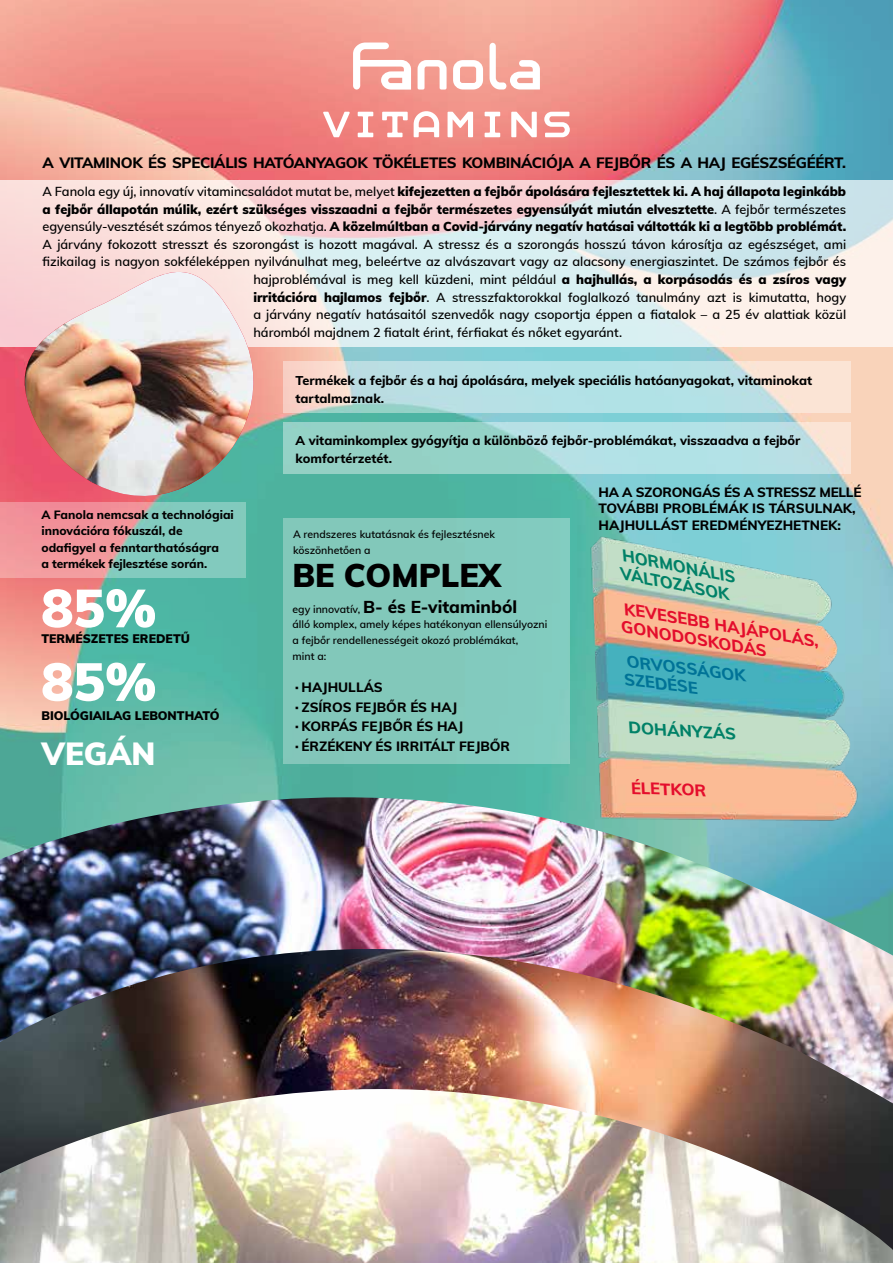
<style>
.page{position:relative;width:893px;height:1263px;background:#fff}
.page>*{position:absolute;margin:0;border:0;box-sizing:border-box;transform-origin:0 0}
.t1{font:900 52.95px "Muli";color:#fff}
.t2{font:900 32.25px "Muli";color:#000}
.t3{font:900 31.35px "Muli";color:#fff}
.t4{font:800 17.25px "Muli";color:#000}
.t5{font:italic 800 16.5px/17.7px "Muli";color:#e40d2c}
.t6{font:italic 800 16.5px/18px "Muli";color:#008167}
.t7{font:italic 800 16.5px/18px "Muli";color:#007397}
.t8{font:800 16.5px "Muli";color:#008167}
.t9{font:800 16.5px "Muli";color:#e40d2c}
.t10{font:800 15px "Muli";letter-spacing:-.02em;color:#000}
.t11{font:800 13.5px/19.5px "Muli";color:#000}
.t12{font:600 12.75px "Muli";color:#000}
.t13{font:900 12.75px "Muli";color:#000}
.t14{font:800 12.75px/17.5px "Muli";color:#000}
.t15{font:900 12.15px "Muli";color:#000}
.t16{font:800 12px/16.5px "Muli";color:#000}
.t17{font:600 10.5px/15.8px "Muli";color:#000}
.s1{font-weight:600}
.s2{font-weight:900}
.s3{font-weight:600;font-size:10.5px}
.s4{font-size:15px}
</style>
<div class="page">
<img style="left:0;top:0;width:893px;height:797px">
<img style="left:0;top:797px;width:893px;height:152px">
<img style="left:0;top:949px;width:893px;height:314px">
<img style="left:0;top:1089px;width:893px;height:161px">
<img style="left:505px;top:492px;width:384px;height:333px">
<svg style="left:353px;top:43px;width:58px;height:47px"></svg>
<svg style="left:453px;top:60px;width:30px;height:29px"></svg>
<svg style="left:490px;top:43px;width:50px;height:46px"></svg>
<svg style="left:418px;top:60px;width:29px;height:30px"></svg>
<svg style="left:323px;top:112px;width:27px;height:25px"></svg>
<svg style="left:358px;top:112px;width:15px;height:25px"></svg>
<svg style="left:485px;top:112px;width:15px;height:25px"></svg>
<svg style="left:382px;top:112px;width:26px;height:25px"></svg>
<svg style="left:414px;top:111px;width:25px;height:26px"></svg>
<svg style="left:448px;top:112px;width:25px;height:25px"></svg>
<svg style="left:511px;top:112px;width:26px;height:25px"></svg>
<svg style="left:544px;top:112px;width:26px;height:25px"></svg>
<svg style="left:0;top:181px;width:893px;height:166px;background:#e6e7e8"></svg>
<div style="left:283px;top:518px;width:287px;height:246px;background:#82c8ba"></div>
<svg style="left:0;top:502px;width:246px;height:75px;background:#baafac"></svg>
<svg style="left:283px;top:362px;width:567px;height:51px;background:#c6dfde"></svg>
<svg style="left:283px;top:422px;width:567px;height:51px;background:#a9dad6"></svg>
<svg style="left:8px;top:233px;width:262px;height:281px;background:#e1bcbb"></svg>
<img style="left:23px;top:272px;width:232px;height:225px">
<p class="t10" style="left:43px;top:153px;width:805px">A VITAMINOK ÉS SPECIÁLIS HATÓANYAGOK TÖKÉLETES KOMBINÁCIÓJA A FEJBŐR ÉS A HAJ EGÉSZSÉGÉÉRT.</p>
<p class="t13" style="left:43px;top:183px;width:805px"><span class="s1">A Fanola egy új, innovatív vitamincsaládot mutat be, melyet</span> kifejezetten a fejbőr ápolására fejlesztettek ki. A haj állapota leginkább</p>
<p class="t13" style="left:43px;top:201px;width:805px">a fejbőr állapotán múlik, ezért szükséges visszaadni a fejbőr természetes egyensúlyát miután elvesztette<span class="s1">. A fejbőr természetes</span></p>
<p class="t13" style="left:43px;top:219px;width:805px"><span class="s1">egyensúly-vesztését számos tényező okozhatja.</span> A közelmúltban a Covid-járvány negatív hatásai váltották ki a legtöbb problémát.</p>
<p class="t12" style="left:43px;top:236px;width:805px">A járvány fokozott stresszt és szorongást is hozott magával. A stressz és a szorongás hosszú távon károsítja az egészséget, ami</p>
<p class="t12" style="left:43px;top:254px;width:805px">fizikailag is nagyon sokféleképpen nyilvánulhat meg, beleértve az alvászavart vagy az alacsony energiaszintet. De számos fejbőr és</p>
<p class="t12" style="left:253px;top:271px;width:594px">hajproblémával is meg kell küzdeni, mint például <span class="s2">a hajhullás, a korpásodás és a zsíros vagy</span></p>
<p class="t12" style="left:253px;top:289px;width:594px"><span class="s2">irritációra hajlamos fejbőr</span>. A stresszfaktorokkal foglalkozó tanulmány azt is kimutatta, hogy</p>
<p class="t12" style="left:253px;top:306px;width:594px">a járvány negatív hatásaitól szenvedők nagy csoportja éppen a fiatalok – a 25 év alattiak közül</p>
<p class="t12" style="left:253px;top:324px;width:370px">háromból majdnem 2 fiatalt érint, férfiakat és nőket egyaránt.</p>
<p class="t16" style="left:41px;top:506px;width:194px">A Fanola nemcsak a technológiai innovációra fókuszál, de odafigyel a fenntarthatóságra<br>a termékek fejlesztése során.</p>
<h1 class="t1" style="left:41px;top:574px;width:117px">85%</h1>
<p class="t15" style="left:41px;top:631px;width:150px">TERMÉSZETES EREDETŰ</p>
<h1 class="t1" style="left:41px;top:648px;width:117px">85%</h1>
<p class="t15" style="left:41px;top:708px;width:179px">BIOLÓGIAILAG LEBONTHATÓ</p>
<h3 class="t3" style="left:41px;top:733px;width:116px">VEGÁN</h3>
<p class="t14" style="left:296px;top:371px;width:518px">Termékek a fejbőr és a haj ápolására, melyek speciális hatóanyagokat, vitaminokat tartalmaznak.</p>
<p class="t14" style="left:296px;top:432px;width:506px">A vitaminkomplex gyógyítja a különböző fejbőr-problémákat, visszaadva a fejbőr komfortérzetét.</p>
<p class="t17" style="left:293px;top:526px;width:204px">A rendszeres kutatásnak és fejlesztésnek köszönhetően a</p>
<h2 class="t2" style="left:293px;top:555px;width:210px">BE COMPLEX</h2>
<h3 class="t4" style="left:293px;top:595px;width:226px"><span class="s3">egy innovatív,</span> B- és E-vitaminból</h3>
<p class="t17" style="left:293px;top:617px;width:256px">álló komplex, amely képes hatékonyan ellensúlyozni a fejbőr rendellenességeit okozó problémákat,<br>mint a:</p>
<p class="t11" style="left:293px;top:677px;width:219px"><span class="s4">∙</span>HAJHULLÁS<br><span class="s4">∙</span>ZSÍROS FEJBŐR ÉS HAJ <span class="s4">∙</span>KORPÁS FEJBŐR ÉS HAJ <span class="s4">∙</span>ÉRZÉKENY ÉS IRRITÁLT FEJBŐR</p>
<p class="t11" style="left:599px;top:483px;width:264px;line-height:16.5px">HA A SZORONGÁS ÉS A STRESSZ MELLÉ<br>TOVÁBBI PROBLÉMÁK IS TÁRSULNAK,<br>HAJHULLÁST EREDMÉNYEZHETNEK:</p>
<p class="t6" style="left:626px;top:546px;width:117px;rotate:11deg">HORMONÁLIS<br>VÁLTOZÁSOK</p>
<p class="t5" style="left:627px;top:600px;width:199px;rotate:9deg">KEVESEBB HAJÁPOLÁS,<br>GONODOSKODÁS</p>
<p class="t7" style="left:629px;top:652px;width:121px;rotate:7deg">ORVOSSÁGOK<br>SZEDÉSE</p>
<p class="t8" style="left:630px;top:717px;width:109px;rotate:3deg">DOHÁNYZÁS</p>
<p class="t9" style="left:632px;top:777px;width:77px;rotate:2deg">ÉLETKOR</p>
</div>
